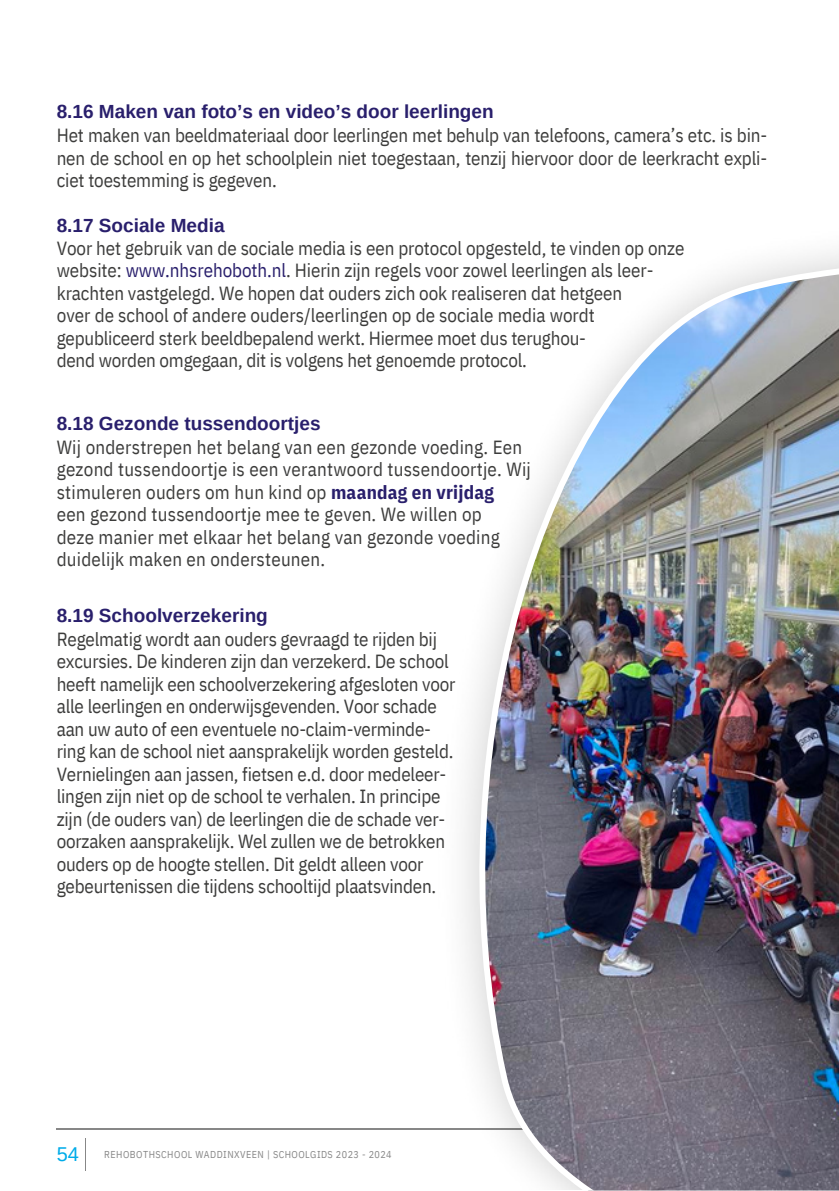
<style>
.page{position:relative;width:839px;height:1191px;background:#fff}
.page>*{position:absolute;margin:0;border:0;box-sizing:border-box;transform-origin:0 0}
.t1{font:20px "Arimo";color:#00ace9}
.t2{font:19px/22.4px "IBM Plex Sans Cond";letter-spacing:-.01em;color:#3c3c3b}
.t3{font:19px/22.4px "IBM Plex Sans Cond";letter-spacing:.01em;color:#3c3c3b}
.t4{font:700 19px "Arimo";color:#291f6c}
.t5{font:10px "IBM Plex Sans Cond";letter-spacing:.045em;color:#878787}
.s1{color:#291f6c}
.s2{font-weight:700;color:#291f6c}
</style>
<div class="page">
<hr style="left:57px;top:1129px;width:711px;height:1px;background:#878787">
<hr style="left:85px;top:1139px;width:1px;height:32px;background:#878787">
<img style="left:425px;top:268px;width:413px;height:923px">
<p class="t4" style="left:57px;top:101px;width:438px">8.16 Maken van foto’s en video’s door leerlingen</p>
<p class="t2" style="left:57px;top:124px;width:712px;text-align:justify">Het maken van beeldmateriaal door leerlingen met behulp van telefoons, camera’s etc. is bin&shy;nen de school en op het schoolplein niet toegestaan, tenzij hiervoor door de leerkracht expli&shy;ciet toestemming is gegeven.</p>
<p class="t4" style="left:57px;top:215px;width:169px">8.17 Sociale Media</p>
<p class="t2" style="left:57px;top:236px;width:629px">Voor het gebruik van de sociale media is een protocol opgesteld, te vinden op onze</p>
<p class="t2" style="left:57px;top:259px;width:598px">website: <span class="s1">www.nhsrehoboth.nl</span>. Hierin zijn regels voor zowel leerlingen als leer-</p>
<p class="t2" style="left:57px;top:281px;width:567px">krachten vastgelegd. We hopen dat ouders zich ook realiseren dat hetgeen</p>
<p class="t2" style="left:57px;top:304px;width:539px">over de school of andere ouders/leerlingen op de sociale media wordt</p>
<p class="t2" style="left:57px;top:326px;width:531px">gepubliceerd sterk beeldbepalend werkt. Hiermee moet dus terughou-</p>
<p class="t2" style="left:57px;top:349px;width:471px">dend worden omgegaan, dit is volgens het genoemde protocol.</p>
<p class="t4" style="left:57px;top:413px;width:265px">8.18 Gezonde tussendoortjes</p>
<p class="t3" style="left:57px;top:436px;width:475px">Wij onderstrepen het belang van een gezonde voeding. Een gezond tussendoortje is een verantwoord tussendoortje. Wij stimuleren ouders om hun kind op <span class="s2">maandag en vrijdag<br></span>een gezond tussendoortje mee te geven. We willen op<br>deze manier met elkaar het belang van gezonde voeding duidelijk maken en ondersteunen.</p>
<p class="t4" style="left:57px;top:605px;width:213px">8.19 Schoolverzekering</p>
<p class="t2" style="left:57px;top:628px;width:400px">Regelmatig wordt aan ouders gevraagd te rijden bij excursies. De kinderen zijn dan verzekerd. De school heeft namelijk een schoolverzekering afgesloten voor alle leerlingen en onderwijsgevenden. Voor schade aan uw auto of een eventuele no-claim-verminde&shy;ring kan de school niet aansprakelijk worden gesteld.<br>Vernielingen aan jassen, fietsen e.d. door medeleer&shy;lingen zijn niet op de school te verhalen. In principe</p>
<p class="t2" style="left:57px;top:808px;width:390px">zijn (de ouders van) de leerlingen die de schade ver&shy;oorzaken aansprakelijk. Wel zullen we de betrokken ouders op de hoogte stellen. Dit geldt alleen voor gebeurtenissen die tijdens schooltijd plaatsvinden.</p>
<p class="t1" style="left:57px;top:1143px;width:24px">54</p>
<p class="t5" style="left:104px;top:1148px;width:289px">REHOBOTHSCHOOL WADDINXVEEN | SCHOOLGIDS 2023 - 2024</p>
</div>
